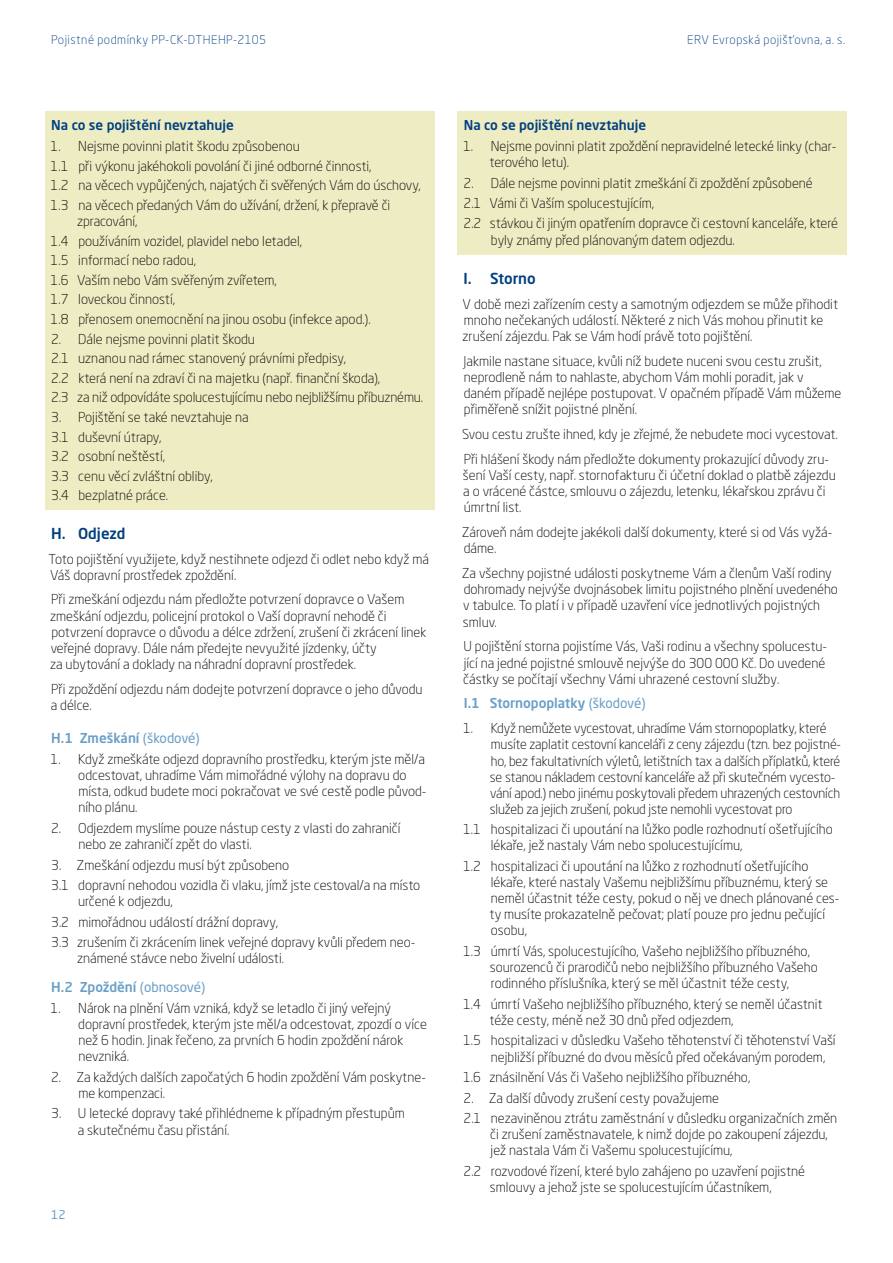
<style>
.page{position:relative;width:893px;height:1263px;background:#fff}
.page>*{position:absolute;margin:0;border:0;box-sizing:border-box;transform-origin:0 0}
.t1{font:500 15px "Neo Sans Pro";color:#003f81}
.t2{font:300 13.5px/16.2px "Neo Sans Pro";color:#000}
.t3{font:500 13.5px "Neo Sans Pro";color:#003f81}
.t4{font:500 13.5px "Neo Sans Pro";color:#6a9fc7}
.t5{font:300 12px "Neo Sans Pro";letter-spacing:.04em;color:#003f81}
.t6{font:12px "Neo Sans Pro";color:#6a9fc7}
.s1{font-weight:400}
.s2{font-weight:500;color:#6a9fc7}
.s3{font-weight:400;color:#6a9fc7}
</style>
<div class="page">
<div style="left:45px;top:111px;width:390px;height:399px;background:#eeecc3"></div>
<div style="left:457px;top:111px;width:389px;height:144px;background:#eeecc3"></div>
<p class="t5" style="left:51px;top:32px;width:216px">Pojistné podmínky PP-CK-DTHEHP-2105</p>
<p class="t5" style="left:687px;top:32px;width:159px">ERV Evropská pojišťovna, a. s.</p>
<p class="t3" style="left:51px;top:117px;width:184px">Na co se pojištění nevztahuje</p>
<p class="t2" style="left:51px;top:136px;width:372px;line-height:19.6px">1. Nejsme povinni platit škodu způsobenou<br>1.1 při výkonu jakéhokoli povolání či jiné odborné činnosti,<br>1.2 na věcech vypůjčených, najatých či svěřených Vám do úschovy, 1.3 na věcech předaných Vám do užívání, držení, k přepravě či</p>
<p class="t2" style="left:51px;top:211px;width:321px;line-height:19.6px;text-indent:27px">zpracování,<br>1.4 používáním vozidel, plavidel nebo letadel,<br>1.5 informací nebo radou,<br>1.6 Vaším nebo Vám svěřeným zvířetem,<br>1.7 loveckou činností,<br>1.8 přenosem onemocnění na jinou osobu (infekce apod.).</p>
<p class="t2" style="left:51px;top:329px;width:374px;line-height:19.6px">2. Dále nejsme povinni platit škodu<br>2.1 uznanou nad rámec stanovený právními předpisy,<br>2.2 která není na zdraví či na majetku (např. finanční škoda),<br>2.3 za niž odpovídáte spolucestujícímu nebo nejbližšímu příbuznému.</p>
<p class="t2" style="left:51px;top:407px;width:199px;line-height:19.6px">3. Pojištění se také nevztahuje na<br>3.1 duševní útrapy,<br>3.2 osobní neštěstí,<br>3.3 cenu věcí zvláštní obliby,<br>3.4 bezplatné práce.</p>
<p class="t1" style="left:51px;top:524px;width:76px">H. Odjezd</p>
<p class="t2" style="left:49px;top:550px;width:382px">Toto pojištění využijete, když nestihnete odjezd či odlet nebo když má<br>Váš dopravní prostředek zpoždění.</p>
<p class="t2" style="left:50px;top:591px;width:378px">Při zmeškání odjezdu nám předložte potvrzení dopravce o Vašem zmeškání odjezdu, policejní protokol o Vaší dopravní nehodě či potvrzení dopravce o důvodu a délce zdržení, zrušení či zkrácení linek veřejné dopravy. Dále nám předejte nevyužité jízdenky, účty<br>za ubytování a doklady na náhradní dopravní prostředek.</p>
<p class="t2" style="left:51px;top:681px;width:373px">Při zpoždění odjezdu nám dodejte potvrzení dopravce o jeho důvodu a délce.</p>
<p class="t4" style="left:51px;top:730px;width:150px">H.1 Zmeškání <span class="s1">(škodové)</span></p>
<p class="t2" style="left:78px;top:751px;width:350px;text-indent:-28px">1. Když zmeškáte odjezd dopravního prostředku, kterým jste měl/a odcestovat, uhradíme Vám mimořádné výlohy na dopravu do místa, odkud budete moci pokračovat ve své cestě podle původ&shy;ního plánu.</p>
<p class="t2" style="left:78px;top:820px;width:324px;text-indent:-27px">2. Odjezdem myslíme pouze nástup cesty z vlasti do zahraničí nebo ze zahraničí zpět do vlasti.</p>
<p class="t2" style="left:51px;top:854px;width:371px;line-height:20.4px">3. Zmeškání odjezdu musí být způsobeno<br>3.1 dopravní nehodou vozidla či vlaku, jímž jste cestoval/a na místo</p>
<p class="t2" style="left:51px;top:891px;width:366px;line-height:20.4px;text-indent:27px">určené k odjezdu,<br>3.2 mimořádnou událostí drážní dopravy,<br>3.3 zrušením či zkrácením linek veřejné dopravy kvůli předem neo-</p>
<p class="t2" style="left:51px;top:944px;width:234px;line-height:29px;text-indent:26px">známené stávce nebo živelní události.<br><span class="s2">H.2 Zpoždění</span> <span class="s3">(obnosové)</span></p>
<p class="t2" style="left:78px;top:999px;width:350px;text-indent:-28px">1. Nárok na plnění Vám vzniká, když se letadlo či jiný veřejný dopravní prostředek, kterým jste měl/a odcestovat, zpozdí o více než 6 hodin. Jinak řečeno, za prvních 6 hodin zpoždění nárok nevzniká.</p>
<p class="t2" style="left:78px;top:1069px;width:349px;text-indent:-27px">2. Za každých dalších započatých 6 hodin zpoždění Vám poskytne&shy;me kompenzaci.</p>
<p class="t2" style="left:78px;top:1105px;width:329px;text-indent:-27px">3. U letecké dopravy také přihlédneme k případným přestupům a skutečnému času přistání.</p>
<p class="t6" style="left:51px;top:1207px;width:16px">12</p>
<p class="t3" style="left:464px;top:117px;width:184px">Na co se pojištění nevztahuje</p>
<p class="t2" style="left:490px;top:138px;width:348px;text-indent:-27px">1. Nejsme povinni platit zpoždění nepravidelné letecké linky (char&shy;terového letu).</p>
<p class="t2" style="left:464px;top:172px;width:376px;line-height:20.4px">2. Dále nejsme povinni platit zmeškání či zpoždění způsobené<br>2.1 Vámi či Vaším spolucestujícím,<br>2.2 stávkou či jiným opatřením dopravce či cestovní kanceláře, které</p>
<p class="t2" style="left:491px;top:232px;width:245px">byly známy před plánovaným datem odjezdu.</p>
<p class="t1" style="left:464px;top:269px;width:74px">I. Storno</p>
<p class="t2" style="left:463px;top:295px;width:377px">V době mezi zařízením cesty a samotným odjezdem se může přihodit mnoho nečekaných událostí. Některé z nich Vás mohou přinutit ke zrušení zájezdu. Pak se Vám hodí právě toto pojištění.</p>
<p class="t2" style="left:464px;top:353px;width:379px">Jakmile nastane situace, kvůli níž budete nuceni svou cestu zrušit, neprodleně nám to nahlaste, abychom Vám mohli poradit, jak v daném případě nejlépe postupovat. V opačném případě Vám můžeme přiměřeně snížit pojistné plnění.</p>
<p class="t2" style="left:462px;top:422px;width:377px;line-height:24.8px">Svou cestu zrušte ihned, kdy je zřejmé, že nebudete moci vycestovat.<br>Při hlášení škody nám předložte dokumenty prokazující důvody zru-</p>
<p class="t2" style="left:463px;top:467px;width:374px">šení Vaší cesty, např. stornofakturu či účetní doklad o platbě zájezdu a o vrácené částce, smlouvu o zájezdu, letenku, lékařskou zprávu či úmrtní list.</p>
<p class="t2" style="left:462px;top:524px;width:372px">Zároveň nám dodejte jakékoli další dokumenty, které si od Vás vyžá&shy;dáme.</p>
<p class="t2" style="left:462px;top:565px;width:378px">Za všechny pojistné události poskytneme Vám a členům Vaší rodiny dohromady nejvýše dvojnásobek limitu pojistného plnění uvedeného v tabulce. To platí i v případě uzavření více jednotlivých pojistných smluv.</p>
<p class="t2" style="left:463px;top:638px;width:365px">U pojištění storna pojistíme Vás, Vaši rodinu a všechny spolucestu&shy;jící na jedné pojistné smlouvě nejvýše do 300 000 Kč. Do uvedené částky se počítají všechny Vámi uhrazené cestovní služby.</p>
<p class="t4" style="left:464px;top:695px;width:183px">I.1 Stornopoplatky <span class="s1">(škodové)</span></p>
<p class="t2" style="left:490px;top:720px;width:353px;text-indent:-27px">1. Když nemůžete vycestovat, uhradíme Vám stornopoplatky, které musíte zaplatit cestovní kanceláři z ceny zájezdu (tzn. bez pojistné&shy;ho, bez fakultativních výletů, letištních tax a dalších příplatků, které se stanou nákladem cestovní kanceláře až při skutečném vycesto&shy;vání apod.) nebo jinému poskytovali předem uhrazených cestovních služeb za jejich zrušení, pokud jste nemohli vycestovat pro</p>
<p class="t2" style="left:491px;top:821px;width:343px;text-indent:-28px">1.1 hospitalizaci či upoutání na lůžko podle rozhodnutí ošetřujícího lékaře, jež nastaly Vám nebo spolucestujícímu,</p>
<p class="t2" style="left:490px;top:857px;width:351px;text-indent:-27px">1.2 hospitalizaci či upoutání na lůžko z rozhodnutí ošetřujícího lékaře, které nastaly Vašemu nejbližšímu příbuznému, který se neměl účastnit téže cesty, pokud o něj ve dnech plánované ces&shy;ty musíte prokazatelně pečovat; platí pouze pro jednu pečující osobu,</p>
<p class="t2" style="left:490px;top:943px;width:329px;text-indent:-27px">1.3 úmrtí Vás, spolucestujícího, Vašeho nejbližšího příbuzného, sourozenců či prarodičů nebo nejbližšího příbuzného Vašeho rodinného příslušníka, který se měl účastnit téže cesty,</p>
<p class="t2" style="left:490px;top:995px;width:335px;text-indent:-27px">1.4 úmrtí Vašeho nejbližšího příbuzného, který se neměl účastnit téže cesty, méně než 30 dnů před odjezdem,</p>
<p class="t2" style="left:491px;top:1032px;width:346px;text-indent:-28px">1.5 hospitalizaci v důsledku Vašeho těhotenství či těhotenství Vaší nejbližší příbuzné do dvou měsíců před očekávaným porodem,</p>
<p class="t2" style="left:463px;top:1069px;width:289px">1.6 znásilnění Vás či Vašeho nejbližšího příbuzného,</p>
<p class="t2" style="left:464px;top:1087px;width:375px;line-height:20.4px">2. Za další důvody zrušení cesty považujeme<br>2.1 nezaviněnou ztrátu zaměstnání v důsledku organizačních změn</p>
<p class="t2" style="left:490px;top:1126px;width:339px">či zrušení zaměstnavatele, k nimž dojde po zakoupení zájezdu, jež nastala Vám či Vašemu spolucestujícímu,</p>
<p class="t2" style="left:464px;top:1163px;width:343px;text-align:center">2.2 rozvodové řízení, které bylo zahájeno po uzavření pojistné smlouvy a jehož jste se spolucestujícím účastníkem,</p>
</div>
